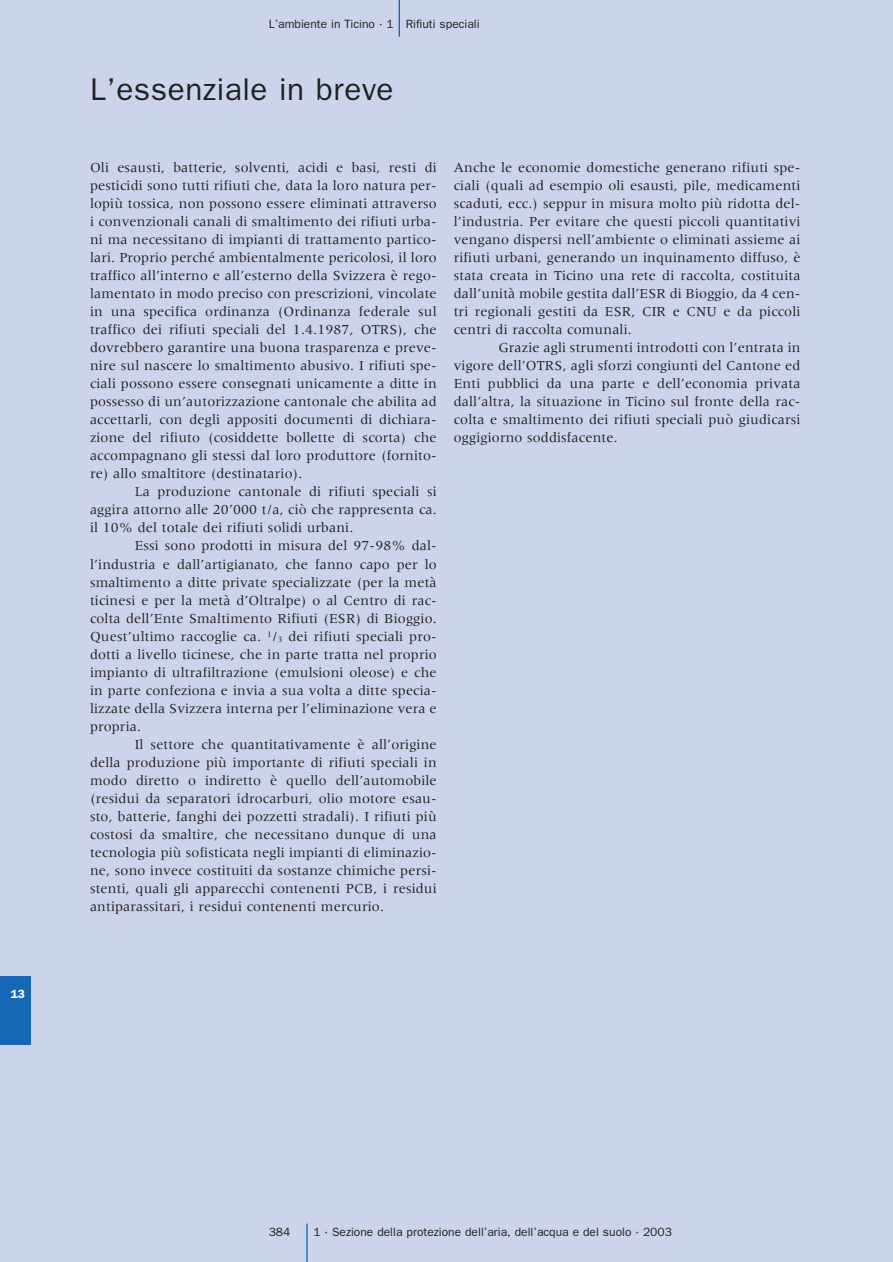
<style>
.page{position:relative;width:893px;height:1262px;background:#fff}
.page>*{position:absolute;margin:0;border:0;box-sizing:border-box;transform-origin:0 0}
.t1{font:31.5px "Franklin Gothic";letter-spacing:.02em;color:#231f20}
.t2{font:14.25px/18px "Meridien";letter-spacing:.01em;color:#231f20;text-align:justify}
.t3{font:12px "Franklin Gothic";color:#231f20}
.t4{font:600 12px "Franklin Gothic";color:#fff}
.s1{font-size:8.55px}
</style>
<div class="page">
<div style="left:0;top:0;width:892px;height:1261px;background:#ccd4eb"></div>
<hr style="left:306px;top:1223px;width:1px;height:38px;background:#1768b4">
<div style="left:0;top:976px;width:30px;height:68px;background:#1768b4"></div>
<hr style="left:398px;top:0;width:2px;height:37px;background:#1768b4">
<p class="t4" style="left:11px;top:989px;width:16px">13</p>
<p class="t3" style="left:269px;top:20px;width:212px">L’ambiente in Ticino · 1 Rifiuti speciali</p>
<h1 class="t1" style="left:90px;top:79px;width:305px">L’essenziale in breve</h1>
<p class="t2" style="left:90px;top:160px;width:348px">Oli esausti, batterie, solventi, acidi e basi, resti di pesticidi sono tutti rifiuti che, data la loro natura per&shy;lopiù tossica, non possono essere eliminati attraverso i convenzionali canali di smaltimento dei rifiuti urba&shy;ni ma necessitano di impianti di trattamento partico&shy;lari. Proprio perché ambientalmente pericolosi, il loro traffico all’interno e all’esterno della Svizzera è rego&shy;lamentato in modo preciso con prescrizioni, vincolate in una specifica ordinanza (Ordinanza federale sul traffico dei rifiuti speciali del 1.4.1987, OTRS), che dovrebbero garantire una buona trasparenza e preve&shy;nire sul nascere lo smaltimento abusivo. I rifiuti spe&shy;ciali possono essere consegnati unicamente a ditte in possesso di un’autorizzazione cantonale che abilita ad accettarli, con degli appositi documenti di dichiara&shy;zione del rifiuto (cosiddette bollette di scorta) che accompagnano gli stessi dal loro produttore (fornito&shy;re) allo smaltitore (destinatario).</p>
<p class="t2" style="left:90px;top:484px;width:348px;text-indent:45px">La produzione cantonale di rifiuti speciali si aggira attorno alle 20’000 t/a, ciò che rappresenta ca. il 10% del totale dei rifiuti solidi urbani.</p>
<p class="t2" style="left:90px;top:538px;width:348px;text-indent:45px">Essi sono prodotti in misura del 97-98% dal&shy;l’industria e dall’artigianato, che fanno capo per lo smaltimento a ditte private specializzate (per la metà ticinesi e per la metà d’Oltralpe) o al Centro di rac&shy;colta dell’Ente Smaltimento Rifiuti (ESR) di Bioggio.<br>Quest’ultimo raccoglie ca. <sup>1</sup>/<span class="s1">3</span> dei rifiuti speciali pro&shy;dotti a livello ticinese, che in parte tratta nel proprio impianto di ultrafiltrazione (emulsioni oleose) e che in parte confeziona e invia a sua volta a ditte specia&shy;lizzate della Svizzera interna per l’eliminazione vera e propria.</p>
<p class="t2" style="left:90px;top:736px;width:348px;text-indent:45px">Il settore che quantitativamente è all’origine della produzione più importante di rifiuti speciali in modo diretto o indiretto è quello dell’automobile (residui da separatori idrocarburi, olio motore esau&shy;sto, batterie, fanghi dei pozzetti stradali). I rifiuti più costosi da smaltire, che necessitano dunque di una tecnologia più sofisticata negli impianti di eliminazio&shy;ne, sono invece costituiti da sostanze chimiche persi&shy;stenti, quali gli apparecchi contenenti PCB, i residui antiparassitari, i residui contenenti mercurio.</p>
<p class="t2" style="left:454px;top:160px;width:348px">Anche le economie domestiche generano rifiuti spe&shy;ciali (quali ad esempio oli esausti, pile, medicamenti scaduti, ecc.) seppur in misura molto più ridotta del&shy;l’industria. Per evitare che questi piccoli quantitativi vengano dispersi nell’ambiente o eliminati assieme ai rifiuti urbani, generando un inquinamento diffuso, è stata creata in Ticino una rete di raccolta, costituita dall’unità mobile gestita dall’ESR di Bioggio, da 4 cen&shy;tri regionali gestiti da ESR, CIR e CNU e da piccoli centri di raccolta comunali.</p>
<p class="t2" style="left:454px;top:340px;width:348px;text-indent:45px">Grazie agli strumenti introdotti con l’entrata in vigore dell’OTRS, agli sforzi congiunti del Cantone ed Enti pubblici da una parte e dell’economia privata dall’altra, la situazione in Ticino sul fronte della rac&shy;colta e smaltimento dei rifiuti speciali può giudicarsi oggigiorno soddisfacente.</p>
<p class="t3" style="left:269px;top:1227px;width:23px">384</p>
<p class="t3" style="left:313px;top:1227px;width:360px">1 · Sezione della protezione dell’aria, dell’acqua e del suolo · 2003</p>
</div>
